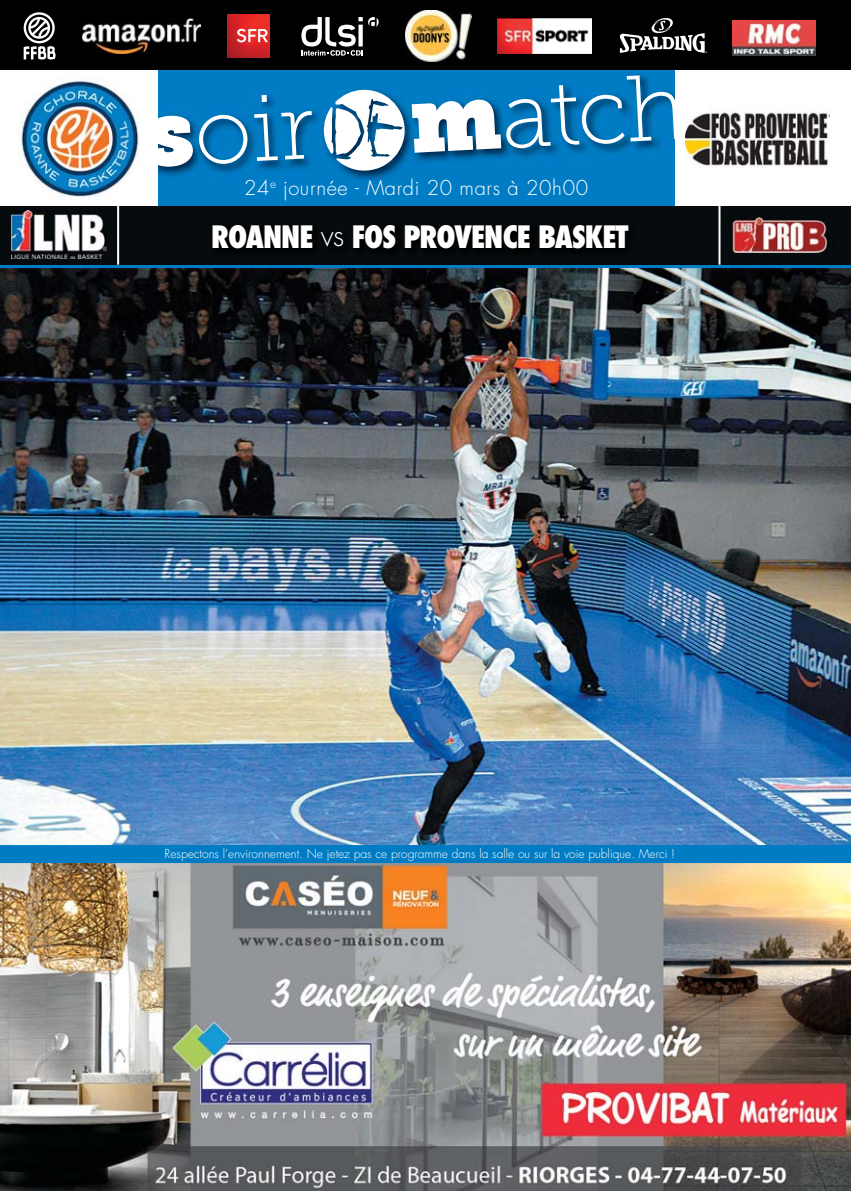
<style>
.page{position:relative;width:851px;height:1191px;background:#fff}
.page>*{position:absolute;margin:0;border:0;box-sizing:border-box;transform-origin:0 0}
.t1{font:800 condensed 30px "Futura";letter-spacing:-.03em;color:#fff}
.t2{font:300 20px "Futura";letter-spacing:.03em;color:#fff}
.t3{font:300 12px "Futura";color:#fff}
.s1{font-weight:300;font-stretch:normal}
</style>
<div class="page">
<div style="left:0;top:0;width:850px;height:70px;background:#000"></div>
<svg style="left:23px;top:12px;width:33px;height:47px"></svg>
<img style="left:732px;top:21px;width:83px;height:35px">
<svg style="left:301px;top:17px;width:77px;height:39px"></svg>
<svg style="left:227px;top:15px;width:43px;height:42px"></svg>
<svg style="left:237px;top:29px;width:31px;height:13px"></svg>
<img style="left:82px;top:18px;width:118px;height:35px">
<img style="left:405px;top:10px;width:66px;height:52px">
<img style="left:498px;top:19px;width:93px;height:34px">
<svg style="left:619px;top:18px;width:88px;height:35px"></svg>
<img style="left:0;top:268px;width:850px;height:577px">
<img style="left:0;top:863px;width:850px;height:328px">
<div style="left:0;top:845px;width:850px;height:18px;background:#007cc4"></div>
<div style="left:0;top:71px;width:850px;height:136px;background:#007cc4"></div>
<img style="left:157px;top:73px;width:486px;height:108px">
<svg style="left:157px;top:114px;width:91px;height:53px"></svg>
<svg style="left:254px;top:95px;width:58px;height:66px"></svg>
<svg style="left:323px;top:75px;width:352px;height:96px"></svg>
<hr style="left:0;top:264px;width:850px;height:4px;background:#007cc4">
<div style="left:0;top:71px;width:157px;height:136px;background:#fff"></div>
<div style="left:675px;top:71px;width:175px;height:136px;background:#fff"></div>
<div style="left:0;top:207px;width:850px;height:58px;background:#060b0d"></div>
<img style="left:20px;top:78px;width:119px;height:122px">
<img style="left:685px;top:109px;width:144px;height:59px">
<hr style="left:117px;top:206px;width:2px;height:59px;background:#fff">
<hr style="left:718px;top:206px;width:2px;height:59px;background:#fff">
<img style="left:724px;top:217px;width:104px;height:35px">
<img style="left:12px;top:211px;width:94px;height:47px">
<h2 class="t2" style="left:244px;top:178px;width:345px">24 <sup>e</sup> journée - Mardi 20 mars à 20h00</h2>
<h1 class="t1" style="left:211px;top:224px;width:419px">ROANNE <span class="s1">vs</span> FOS PROVENCE BASKET</h1>
<p class="t3" style="left:164px;top:848px;width:512px">Respectons l’environnement. Ne jetez pas ce programme dans la salle ou sur la voie publique. Merci !</p>
</div>
